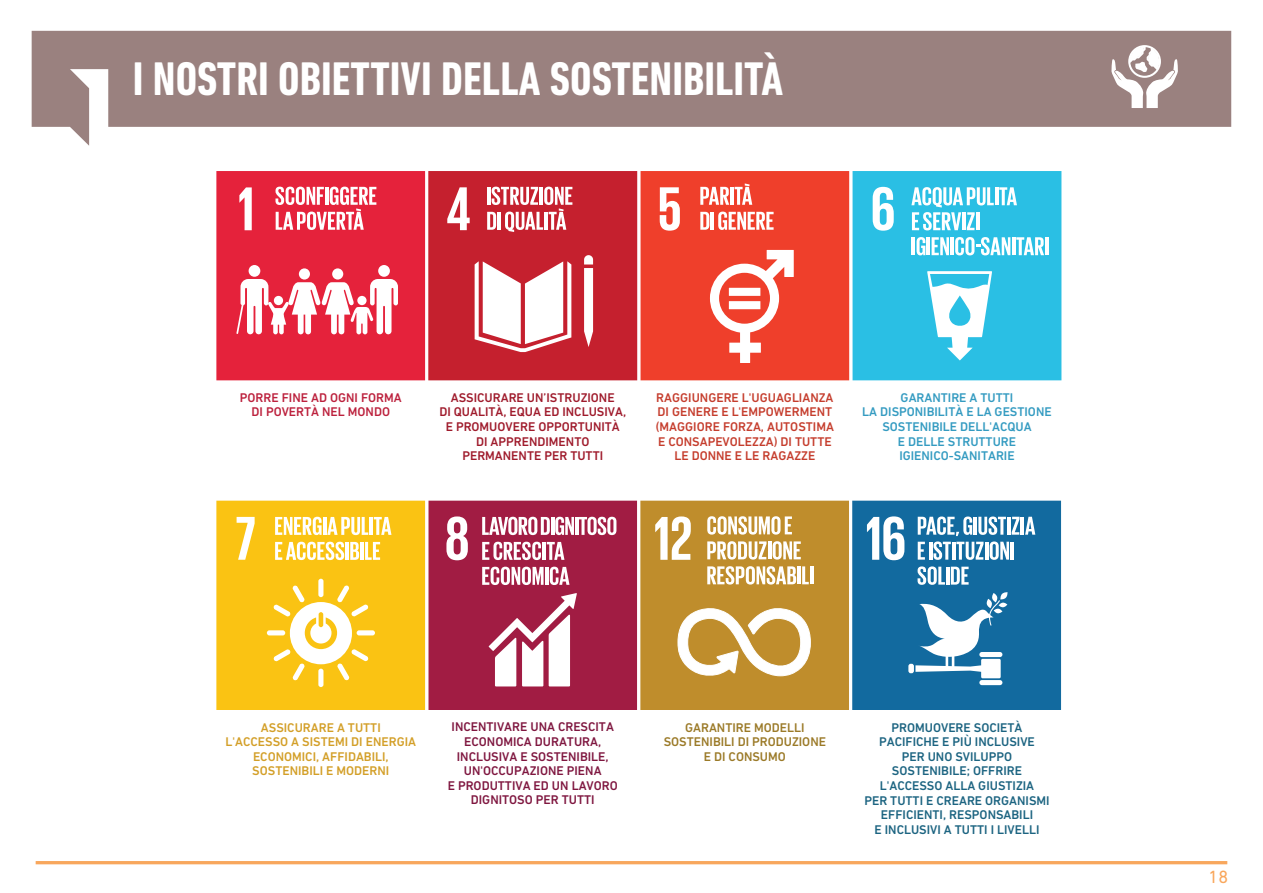
<style>
.page{position:relative;width:1263px;height:893px;background:#fff}
.page>*{position:absolute;margin:0;border:0;box-sizing:border-box;transform-origin:0 0}
.t1{font:700 condensed 48px "DIN Next LT Pro";color:#fff}
.t2{font:18px "DIN Next LT Pro";color:#f9a75c}
.t3{font:500 12.75px/14.5px "DIN Next LT Pro";color:#1c6481;text-align:center}
.t4{font:500 12.75px/14.5px "DIN Next LT Pro";color:#7f1740;text-align:center}
.t5{font:500 12.75px/14.5px "DIN Next LT Pro";color:#c53d2d;text-align:center}
.t6{font:500 12.75px/14.5px "DIN Next LT Pro";color:#9f1b2c;text-align:center}
.t7{font:500 12.75px/14.5px "DIN Next LT Pro";color:#349bc1;text-align:center}
.t8{font:500 12.75px/14.5px "DIN Next LT Pro";color:#d39f28;text-align:center}
.t9{font:500 12.75px/14.5px "DIN Next LT Pro";color:#9b7a28;text-align:center}
.t10{font:500 12.75px/14.5px "DIN Next LT Pro";color:#bc213d;text-align:center}
</style>
<div class="page">
<svg style="left:32px;top:31px;width:1199px;height:115px;fill:#9a817f"></svg>
<svg style="left:1111px;top:45px;width:67px;height:63px"></svg>
<svg style="left:216px;top:171px;width:209px;height:210px;background:#e9495d"></svg>
<svg style="left:640px;top:171px;width:209px;height:210px;background:#f05745"></svg>
<svg style="left:425px;top:171px;width:213px;height:210px;fill:#c5202e"></svg>
<svg style="left:849px;top:171px;width:213px;height:210px;background:#4ec9e8"></svg>
<svg style="left:216px;top:500px;width:209px;height:210px;background:#facb35"></svg>
<svg style="left:425px;top:500px;width:212px;height:210px;fill:#a11c43"></svg>
<svg style="left:852px;top:500px;width:210px;height:210px;background:#3983af"></svg>
<svg style="left:637px;top:500px;width:212px;height:210px;fill:#bf8d2c"></svg>
<hr style="left:36px;top:861px;width:1191px;height:3px;background:#f8a75d">
<h1 class="t1" style="left:133px;top:52px;width:652px">I NOSTRI OBIETTIVI DELLA SOSTENIBILITÀ</h1>
<p class="t10" style="left:240px;top:390px;width:163px">PORRE FINE AD OGNI FORMA<br>DI POVERTÀ NEL MONDO</p>
<p class="t6" style="left:439px;top:390px;width:188px">ASSICURARE UN’ISTRUZIONE<br>DI QUALITÀ, EQUA ED INCLUSIVA,<br>E PROMUOVERE OPPORTUNITÀ<br>DI APPRENDIMENTO<br>PERMANENTE PER TUTTI</p>
<p class="t5" style="left:656px;top:390px;width:180px">RAGGIUNGERE L'UGUAGLIANZA<br>DI GENERE E L'EMPOWERMENT (MAGGIORE FORZA, AUTOSTIMA<br>E CONSAPEVOLEZZA) DI TUTTE<br>LE DONNE E LE RAGAZZE</p>
<p class="t7" style="left:862px;top:390px;width:191px">GARANTIRE A TUTTI<br>LA DISPONIBILITÀ E LA GESTIONE<br>SOSTENIBILE DELL'ACQUA<br>E DELLE STRUTTURE<br>IGIENICO-SANITARIE</p>
<p class="t8" style="left:226px;top:720px;width:192px">ASSICURARE A TUTTI<br>L'ACCESSO A SISTEMI DI ENERGIA<br>ECONOMICI, AFFIDABILI,<br>SOSTENIBILI E MODERNI</p>
<p class="t4" style="left:448px;top:720px;width:172px">INCENTIVARE UNA CRESCITA<br>ECONOMICA DURATURA,<br>INCLUSIVA E SOSTENIBILE,<br>UN'OCCUPAZIONE PIENA<br>E PRODUTTIVA ED UN LAVORO<br>DIGNITOSO PER TUTTI</p>
<p class="t9" style="left:664px;top:720px;width:164px">GARANTIRE MODELLI<br>SOSTENIBILI DI PRODUZIONE<br>E DI CONSUMO</p>
<p class="t3" style="left:864px;top:720px;width:187px">PROMUOVERE SOCIETÀ<br>PACIFICHE E PIÙ INCLUSIVE<br>PER UNO SVILUPPO<br>SOSTENIBILE; OFFRIRE<br>L'ACCESSO ALLA GIUSTIZIA<br>PER TUTTI E CREARE ORGANISMI<br>EFFICIENTI, RESPONSABILI<br>E INCLUSIVI A TUTTI I LIVELLI</p>
<h2 class="t2" style="left:1208px;top:867px;width:21px">18</h2>
</div>
